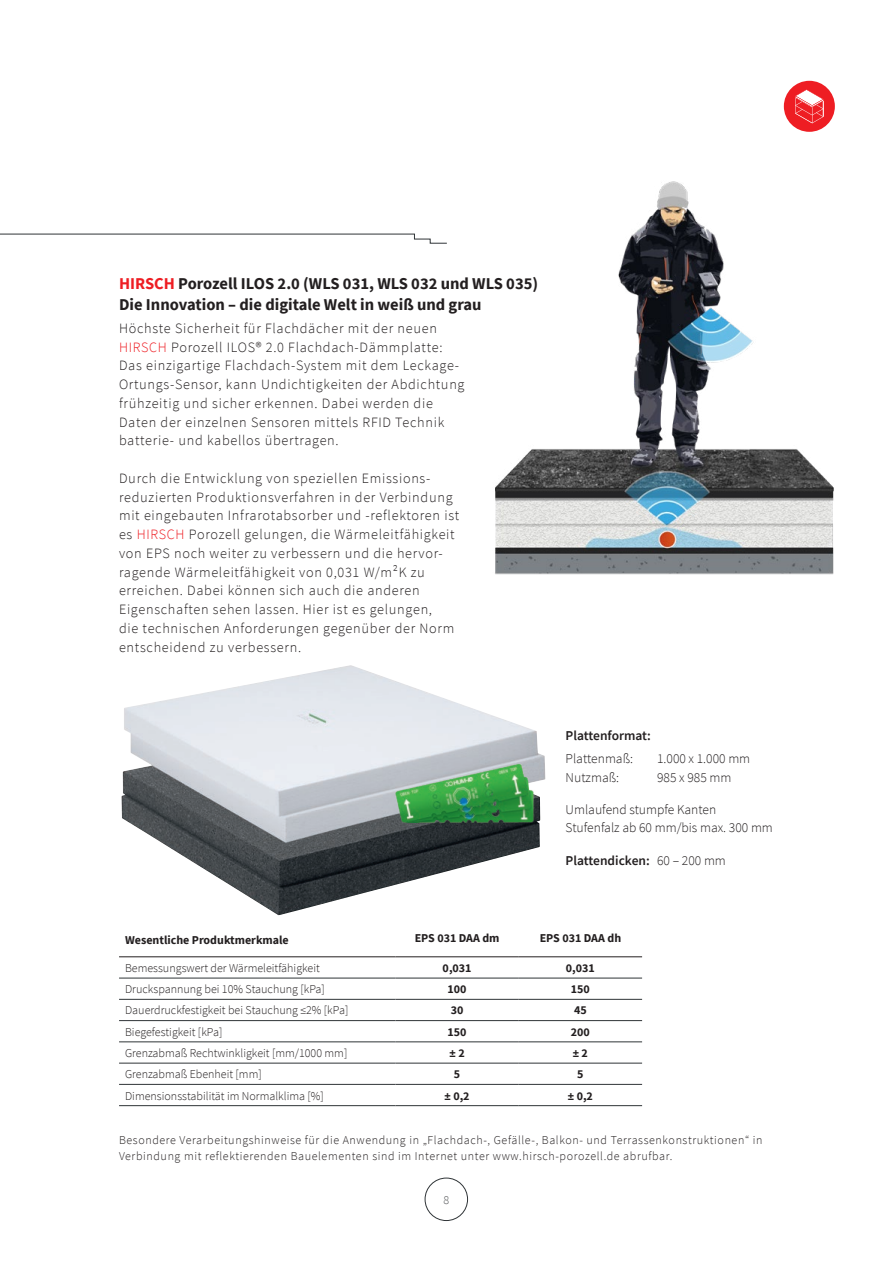
<style>
.page{position:relative;width:893px;height:1263px;background:#fff}
.page>*{position:absolute;margin:0;border:0;box-sizing:border-box;transform-origin:0 0}
.t1{font:700 16.5px/21px "Source Sans Pro";color:#231f20}
.t2{font:300 14.25px/18.8px "Source Sans Pro";letter-spacing:.05em;color:#231f20}
.t3{font:300 13.5px/18.8px "Source Sans Pro";color:#231f20}
.t4{font:600 13.5px "Source Sans Pro";color:#231f20}
.t5{font:300 12px "Source Sans Pro";color:#231f20}
.t6{font:300 12px/16.5px "Source Sans Pro";letter-spacing:.05em;color:#231f20}
.t7{font:700 12px "Source Sans Pro";color:#231f20}
.t8{font:300 12px "Source Sans Pro";color:#545658}
.s1{color:#ee1d23}
.s2{font-weight:300}
</style>
<div class="page">
<div style="left:425px;top:1178px;width:43px;height:43px;border:1px solid #2f3437;border-radius:50%"></div>
<div style="left:784px;top:81px;width:51px;height:51px;background:#ee1d23;border-radius:50%"></div>
<svg style="left:795px;top:89px;width:29px;height:34px"></svg>
<svg style="left:0;top:234px;width:447px;height:10px"></svg>
<hr style="left:119px;top:978px;width:276px;height:1px;background:#2f3437">
<hr style="left:395px;top:978px;width:124px;height:1px;background:#2f3437">
<hr style="left:519px;top:978px;width:123px;height:1px;background:#2f3437">
<hr style="left:119px;top:999px;width:276px;height:1px;background:#2f3437">
<hr style="left:395px;top:999px;width:124px;height:1px;background:#2f3437">
<hr style="left:519px;top:999px;width:123px;height:1px;background:#2f3437">
<hr style="left:119px;top:1020px;width:276px;height:1px;background:#2f3437">
<hr style="left:395px;top:1020px;width:124px;height:1px;background:#2f3437">
<hr style="left:519px;top:1020px;width:123px;height:1px;background:#2f3437">
<hr style="left:119px;top:1041px;width:276px;height:1px;background:#2f3437">
<hr style="left:395px;top:1041px;width:124px;height:1px;background:#2f3437">
<hr style="left:519px;top:1041px;width:123px;height:1px;background:#2f3437">
<hr style="left:119px;top:1063px;width:276px;height:1px;background:#2f3437">
<hr style="left:395px;top:1063px;width:124px;height:1px;background:#2f3437">
<hr style="left:519px;top:1063px;width:123px;height:1px;background:#2f3437">
<hr style="left:119px;top:1084px;width:276px;height:1px;background:#2f3437">
<hr style="left:395px;top:1084px;width:124px;height:1px;background:#2f3437">
<hr style="left:519px;top:1084px;width:123px;height:1px;background:#2f3437">
<hr style="left:119px;top:1105px;width:276px;height:1px;background:#2f3437">
<hr style="left:395px;top:1105px;width:124px;height:1px;background:#2f3437">
<hr style="left:519px;top:1105px;width:123px;height:1px;background:#2f3437">
<hr style="left:119px;top:956px;width:276px;height:1px;background:#231f20">
<hr style="left:395px;top:956px;width:124px;height:1px;background:#231f20">
<hr style="left:519px;top:956px;width:123px;height:1px;background:#231f20">
<img style="left:121px;top:665px;width:424px;height:250px">
<img style="left:386px;top:759px;width:157px;height:70px">
<img style="left:495px;top:181px;width:339px;height:394px">
<p class="t1" style="left:119px;top:273px;width:421px"><span class="s1">HIRSCH</span> Porozell ILOS 2.0 (WLS 031, WLS 032 und WLS 035)<br>Die Innovation – die digitale Welt in weiß und grau</p>
<p class="t2" style="left:119px;top:319px;width:347px">Höchste Sicherheit für Flachdächer mit der neuen <span class="s1">HIRSCH</span> Porozell ILOS® 2.0 Flachdach-Dämmplatte:<br>Das einzigartige Flachdach-System mit dem Leckage-- Ortungs-Sensor, kann Undichtigkeiten der Abdichtung frühzeitig und sicher erkennen. Dabei werden die Daten der einzelnen Sensoren mittels RFID Technik batterie- und kabellos übertragen.</p>
<p class="t2" style="left:119px;top:469px;width:342px">Durch die Entwicklung von speziellen Emissions&shy;reduzierten Produktionsverfahren in der Verbindung mit eingebauten Infrarotabsorber und -reflektoren ist es <span class="s1">HIRSCH</span> Porozell gelungen, die Wärmeleitfähigkeit von EPS noch weiter zu verbessern und die hervor&shy;ragende Wärmeleitfähigkeit von 0,031 W/m²K zu erreichen. Dabei können sich auch die anderen Eigenschaften sehen lassen. Hier ist es gelungen,<br>die technischen Anforderungen gegenüber der Norm entscheidend zu verbessern.</p>
<p class="t4" style="left:566px;top:727px;width:87px">Plattenformat:</p>
<p class="t3" style="left:566px;top:749px;width:69px">Plattenmaß:</p>
<p class="t3" style="left:657px;top:749px;width:95px">1.000 x 1.000 mm</p>
<p class="t3" style="left:566px;top:768px;width:55px">Nutzmaß:</p>
<p class="t3" style="left:657px;top:768px;width:76px">985 x 985 mm</p>
<p class="t3" style="left:566px;top:800px;width:209px">Umlaufend stumpfe Kanten<br>Stufenfalz ab 60 mm/bis max. 300 mm</p>
<p class="t4" style="left:566px;top:851px;width:162px">Plattendicken: <span class="s2">60 – 200 mm</span></p>
<p class="t7" style="left:125px;top:932px;width:165px">Wesentliche Produktmerkmale</p>
<p class="t7" style="left:415px;top:930px;width:86px">EPS 031 DAA dm</p>
<p class="t7" style="left:540px;top:930px;width:83px">EPS 031 DAA dh</p>
<p class="t5" style="left:125px;top:961px;width:196px">Bemessungswert der Wärmeleitfähigkeit</p>
<p class="t7" style="left:443px;top:960px;width:30px">0,031</p>
<p class="t7" style="left:566px;top:960px;width:30px">0,031</p>
<p class="t5" style="left:125px;top:982px;width:201px">Druckspannung bei 10% Stauchung [kPa]</p>
<p class="t7" style="left:448px;top:981px;width:21px">100</p>
<p class="t7" style="left:571px;top:981px;width:21px">150</p>
<p class="t5" style="left:125px;top:1003px;width:225px">Dauerdruckfestigkeit bei Stauchung ≤2% [kPa]</p>
<p class="t7" style="left:451px;top:1002px;width:14px">30</p>
<p class="t7" style="left:574px;top:1002px;width:14px">45</p>
<p class="t5" style="left:125px;top:1024px;width:99px">Biegefestigkeit [kPa]</p>
<p class="t7" style="left:448px;top:1024px;width:21px">150</p>
<p class="t7" style="left:571px;top:1024px;width:21px">200</p>
<p class="t5" style="left:125px;top:1046px;width:224px">Grenzabmaß Rechtwinkligkeit [mm/1000 mm]</p>
<p class="t7" style="left:450px;top:1045px;width:17px">± 2</p>
<p class="t7" style="left:573px;top:1045px;width:17px">± 2</p>
<p class="t5" style="left:125px;top:1067px;width:138px">Grenzabmaß Ebenheit [mm]</p>
<p class="t7" style="left:454px;top:1066px;width:8px">5</p>
<p class="t7" style="left:577px;top:1066px;width:8px">5</p>
<p class="t5" style="left:125px;top:1088px;width:200px">Dimensionsstabilität im Normalklima [%]</p>
<p class="t7" style="left:445px;top:1087px;width:27px">± 0,2</p>
<p class="t7" style="left:568px;top:1087px;width:27px">± 0,2</p>
<p class="t6" style="left:119px;top:1131px;width:645px">Besondere Verarbeitungshinweise für die Anwendung in „Flachdach-, Gefälle-, Balkon- und Terrassenkonstruktionen“ in<br>Verbindung mit reflektierenden Bauelementen sind im Internet unter www.hirsch-porozell.de abrufbar.</p>
<p class="t8" style="left:444px;top:1192px;width:7px">8</p>
</div>
